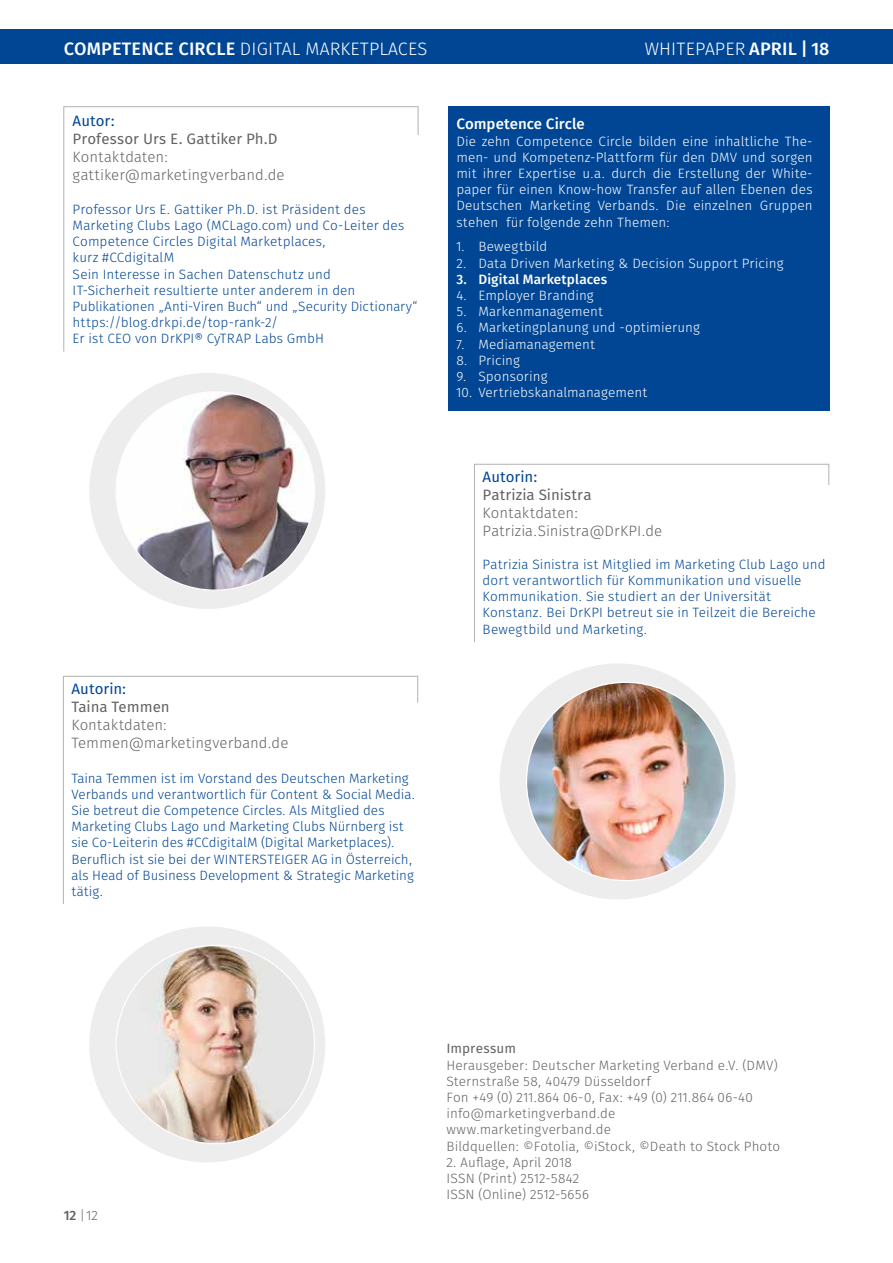
<style>
.page{position:relative;width:893px;height:1263px;background:#fff}
.page>*{position:absolute;margin:0;border:0;box-sizing:border-box;transform-origin:0 0}
.t1{font:18px "Fira Sans OT Light";letter-spacing:.01em;color:#fff}
.t2{font:15px/18px "Fira Sans OT Light";color:#646363}
.t3{font:15px "Fira Sans OT";letter-spacing:.005em;color:#646363}
.t4{font:15px "Fira Sans OT";letter-spacing:.005em;color:#014694}
.t5{font:15px "Fira Sans OT Medium";letter-spacing:.005em;color:#fff}
.t6{font:13.5px/16.2px "Fira Sans OT Light";letter-spacing:.005em;color:#014694}
.t7{font:13.5px/16.2px "Fira Sans OT Light";letter-spacing:.005em;color:#fff}
.t8{font:13.5px/16.2px "Fira Sans OT Light";letter-spacing:.01em;color:#646363}
.t9{font:13.5px "Fira Sans OT Medium";letter-spacing:.015em;color:#fff}
.t10{font:13.5px "Fira Sans OT";letter-spacing:.005em;color:#646363}
.s1{font-family:"Fira Sans OT Medium"}
</style>
<div class="page">
<div style="left:448px;top:106px;width:381px;height:305px;background:#014694"></div>
<div style="left:0;top:30px;width:893px;height:34px;background:#014694"></div>
<div style="left:89px;top:926px;width:236px;height:236px;background:#ededed;border-radius:50%"></div>
<img style="left:116px;top:945px;width:198px;height:199px;border-radius:99px">
<svg style="left:63px;top:106px;width:356px;height:246px"></svg>
<div style="left:89px;top:373px;width:236px;height:236px;background:#ededed;border-radius:50%"></div>
<img style="left:116px;top:392px;width:198px;height:198px;border-radius:99px">
<svg style="left:63px;top:675px;width:355px;height:229px"></svg>
<svg style="left:474px;top:463px;width:356px;height:179px"></svg>
<div style="left:500px;top:663px;width:236px;height:236px;background:#ededed;border-radius:50%"></div>
<img style="left:526px;top:682px;width:199px;height:199px;border-radius:99px">
<h1 class="t1" style="left:64px;top:36px;width:365px"><span class="s1">COMPETENCE CIRCLE</span> DIGITAL MARKETPLACES</h1>
<h1 class="t1" style="left:645px;top:36px;width:186px">WHITEPAPER <span class="s1">APRIL | 18</span></h1>
<p class="t4" style="left:73px;top:110px;width:44px">Autor:</p>
<p class="t3" style="left:73px;top:128px;width:207px">Professor Urs E. Gattiker Ph.D</p>
<p class="t2" style="left:73px;top:148px;width:213px">Kontaktdaten: gattiker@marketingverband.de</p>
<p class="t6" style="left:73px;top:202px;width:347px">Professor Urs E. Gattiker Ph.D. ist Präsident des Marketing Clubs Lago (MCLago.com) und Co-Leiter des Competence Circles Digital Marketplaces,<br>kurz #CCdigitalM<br>Sein Interesse in Sachen Datenschutz und<br>IT-Sicherheit resultierte unter anderem in den Publikationen „Anti-Viren Buch“ und „Security Dictionary“ https://blog.drkpi.de/top-rank-2/<br>Er ist CEO von DrKPI® CyTRAP Labs GmbH</p>
<p class="t4" style="left:72px;top:679px;width:56px">Autorin:</p>
<p class="t3" style="left:72px;top:697px;width:100px">Taina Temmen</p>
<p class="t2" style="left:72px;top:717px;width:218px">Kontaktdaten:<br>Temmen@marketingverband.de</p>
<p class="t6" style="left:72px;top:771px;width:345px">Taina Temmen ist im Vorstand des Deutschen Marketing Verbands und verantwortlich für Content &amp; Social Media.<br>Sie betreut die Competence Circles. Als Mitglied des Marketing Clubs Lago und Marketing Clubs Nürnberg ist sie Co-Leiterin des #CCdigitalM (Digital Marketplaces).<br>Beruflich ist sie bei der WINTERSTEIGER AG in Österreich, als Head of Business Development &amp; Strategic Marketing tätig.</p>
<p class="t5" style="left:456px;top:114px;width:130px">Competence Circle</p>
<p class="t7" style="left:456px;top:134px;width:358px;text-align:justify">Die zehn Competence Circle bilden eine inhaltliche The&shy;men- und Kompetenz-Plattform für den DMV und sorgen mit ihrer Expertise u.a. durch die Erstellung der White&shy;paper für einen Know-how Transfer auf allen Ebenen des Deutschen Marketing Verbands. Die einzelnen Gruppen stehen für folgende zehn Themen:</p>
<p class="t7" style="left:478px;top:239px;width:307px">Bewegtbild<br>Data Driven Marketing &amp; Decision Support Pricing</p>
<p class="t9" style="left:478px;top:270px;width:131px">Digital Marketplaces</p>
<p class="t7" style="left:478px;top:288px;width:223px">Employer Branding<br>Markenmanagement<br>Marketingplanung und -optimierung<br>Mediamanagement<br>Pricing<br>Sponsoring</p>
<p class="t7" style="left:456px;top:385px;width:192px">10. Vertriebskanalmanagement</p>
<p class="t7" style="left:456px;top:239px;width:12px">1.<br>2.</p>
<p class="t9" style="left:456px;top:270px;width:12px">3.</p>
<p class="t7" style="left:456px;top:288px;width:13px">4.<br>5.<br>6.<br>7.<br>8.<br>9.</p>
<p class="t4" style="left:483px;top:467px;width:56px">Autorin:</p>
<p class="t3" style="left:483px;top:485px;width:110px">Patrizia Sinistra</p>
<p class="t2" style="left:483px;top:505px;width:181px">Kontaktdaten:<br>Patrizia.Sinistra@DrKPI.de</p>
<p class="t6" style="left:483px;top:557px;width:344px">Patrizia Sinistra ist Mitglied im Marketing Club Lago und dort verantwortlich für Kommunikation und visuelle Kommunikation. Sie studiert an der Universität Konstanz. Bei DrKPI betreut sie in Teilzeit die Bereiche Bewegtbild und Marketing.</p>
<p class="t8" style="left:64px;top:1209px;width:35px"><span class="s1">12</span> |12</p>
<p class="t10" style="left:446px;top:1039px;width:71px">Impressum</p>
<p class="t8" style="left:446px;top:1058px;width:335px">Herausgeber: Deutscher Marketing Verband e.V. (DMV)<br>Sternstraße 58, 40479 Düsseldorf<br>Fon +49 (0) 211.864 06-0, Fax: +49 (0) 211.864 06-40 info@marketingverband.de www.marketingverband.de<br>Bildquellen: ©Fotolia, ©iStock, ©Death to Stock Photo</p>
<p class="t8" style="left:446px;top:1155px;width:144px">2. Auflage, April 2018<br>ISSN (Print) 2512-5842<br>ISSN (Online) 2512-5656</p>
</div>
